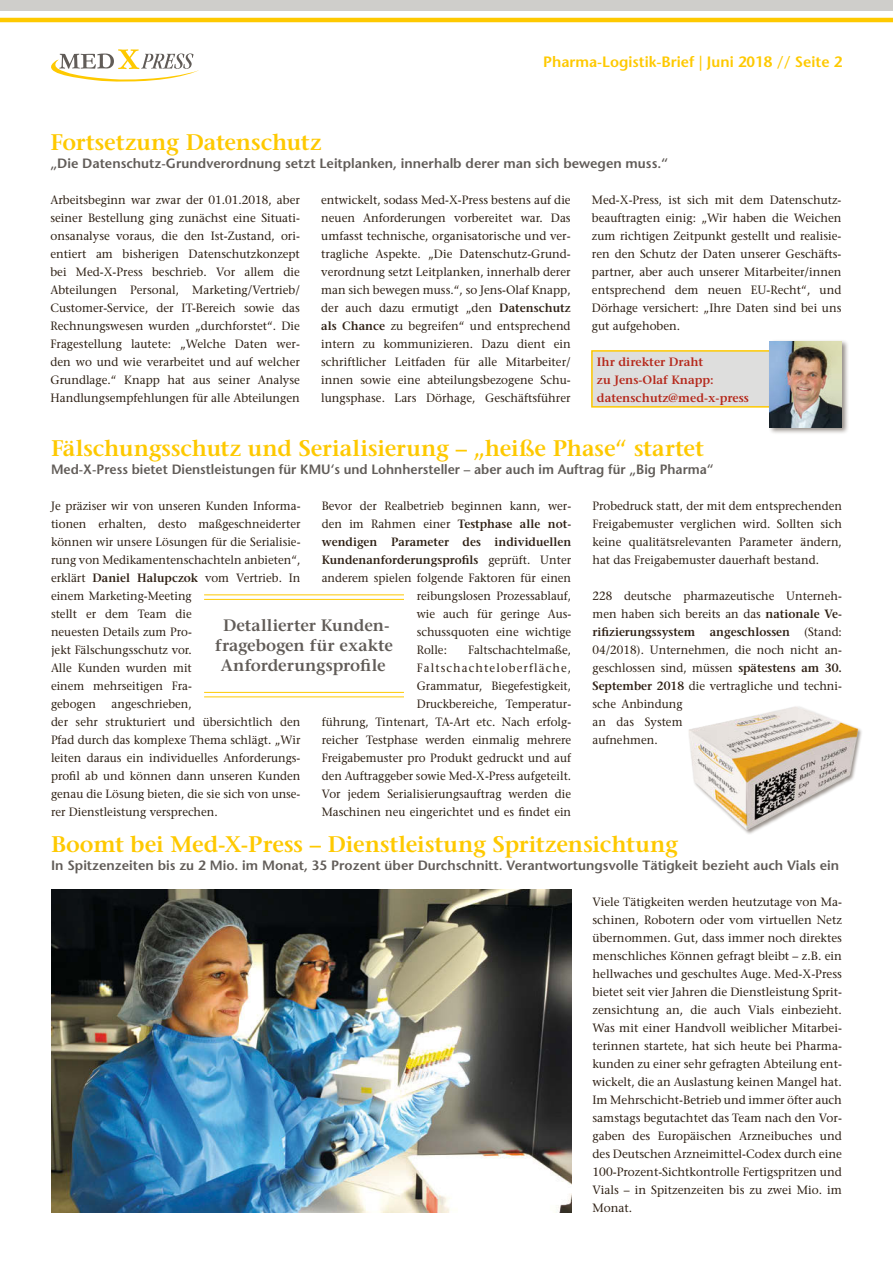
<style>
.page{position:relative;width:893px;height:1263px;background:#fff}
.page>*{position:absolute;margin:0;border:0;box-sizing:border-box;transform-origin:0 0}
._02_Head{font:600 22.5px "Stone Serif";letter-spacing:-.005em;color:#fec900}
._02_Head-2{font:600 16.5px/19.8px "Stone Serif";color:#615c58;text-align:center}
.t1{font:600 15px "Stone Sans";color:#fec900}
._02_01_Subhead{font:600 13.5px "Stone Sans";color:#615c58}
.Lauf_Serifenschrift{font:12px/18px "Stone Serif";color:#2e2014;text-align:justify}
.Lauf_Serifenschrift-2{font:12px/18px "Stone Serif";color:#2e2014;scale:.96 1}
.Lauf_Serifenschrift-3{font:600 12px "Stone Serif";color:#2e2014;scale:.96 1}
.Hinweis-Tel{font:600 12px/18px "Stone Serif";color:#b5281b}
.s1{font-weight:600}
.s2{font-weight:400}
</style>
<div class="page">
<hr style="left:0;top:18px;width:893px;height:4px;background:#fec900">
<div style="left:0;top:0;width:893px;height:10px;background:#cfcecb"></div>
<svg style="left:51px;top:49px;width:148px;height:33px"></svg>
<img style="left:51px;top:889px;width:520px;height:323px">
<hr style="left:204px;top:595px;width:200px;height:1px;background:#fec900">
<hr style="left:204px;top:599px;width:200px;height:1px;background:#fec900">
<hr style="left:204px;top:692px;width:200px;height:1px;background:#fec900">
<hr style="left:204px;top:697px;width:200px;height:1px;background:#fec900">
<img style="left:688px;top:706px;width:174px;height:128px">
<div style="left:592px;top:351px;width:225px;height:56px;background:#dededd"></div>
<div style="left:591px;top:350px;width:227px;height:58px;border:2px solid #fec900"></div>
<div style="left:768px;top:339px;width:81px;height:96px;background:#2e2014;opacity:.5"></div>
<img style="left:770px;top:341px;width:71px;height:86px">
<p class="t1" style="left:543px;top:53px;width:301px">Pharma-Logistik-Brief | Juni 2018 // Seite 2</p>
<p class="_02_Head" style="left:50px;top:129px;width:273px">Fortsetzung Datenschutz</p>
<p class="_02_01_Subhead" style="left:50px;top:155px;width:619px">„Die Datenschutz-Grundverordnung setzt Leitplanken, innerhalb derer man sich bewegen muss.“</p>
<p class="Lauf_Serifenschrift" style="left:50px;top:191px;width:251px">Arbeitsbeginn war zwar der 01.01.2018, aber seiner Bestellung ging zunächst eine Situati&shy;onsanalyse voraus, die den Ist-Zustand, ori&shy;entiert am bisherigen Datenschutzkonzept bei Med-X-Press beschrieb. Vor allem die Abteilungen Personal, Marketing/Vertrieb/ Customer-Service, der IT-Bereich sowie das Rechnungswesen wurden „durchforstet“. Die Fragestellung lautete: „Welche Daten wer&shy;den wo und wie verarbeitet und auf welcher Grundlage.“ Knapp hat aus seiner Analyse Handlungsempfehlungen für alle Abteilungen</p>
<p class="Lauf_Serifenschrift" style="left:321px;top:191px;width:251px">entwickelt, sodass Med-X-Press bestens auf die neuen Anforderungen vorbereitet war. Das umfasst technische, organisatorische und ver&shy;tragliche Aspekte. „Die Datenschutz-Grund&shy;verordnung setzt Leitplanken, innerhalb derer man sich bewegen muss.“, so Jens-Olaf Knapp, der auch dazu ermutigt „den <span class="s1">Datenschutz als Chance</span> zu begreifen“ und entsprechend intern zu kommunizieren. Dazu dient ein schriftlicher Leitfaden für alle Mitarbeiter/ innen sowie eine abteilungsbezogene Schu&shy;lungsphase. Lars Dörhage, Geschäftsführer</p>
<p class="Lauf_Serifenschrift" style="left:592px;top:191px;width:251px">Med-X-Press, ist sich mit dem Datenschutz&shy;beauftragten einig: „Wir haben die Weichen zum richtigen Zeitpunkt gestellt und realisie&shy;ren den Schutz der Daten unserer Geschäfts&shy;partner, aber auch unserer Mitarbeiter/innen entsprechend dem neuen EU-Recht“, und Dörhage versichert: „Ihre Daten sind bei uns gut aufgehoben.</p>
<p class="Hinweis-Tel" style="left:597px;top:353px;width:153px">Ihr direkter Draht<br>zu Jens-Olaf Knapp: datenschutz@med-x-press</p>
<p class="_02_Head" style="left:51px;top:435px;width:654px">Fälschungsschutz und Serialisierung – „heiße Phase“ startet</p>
<p class="_02_01_Subhead" style="left:51px;top:461px;width:664px">Med-X-Press bietet Dienstleistungen für KMU‘s und Lohnhersteller – aber auch im Auftrag für „Big Pharma“</p>
<p class="Lauf_Serifenschrift-2" style="left:51px;top:497px;width:261px">Je präziser wir von unseren Kunden Informa&shy;tionen erhalten, desto maßgeschneiderter können wir unsere Lösungen für die Serialisie&shy;rung von Medikamentenschachteln anbieten“, erklärt <span class="s1">Daniel Halupczok</span> vom Vertrieb. In einem Marketing-Meeting<br>stellt er dem Team die<br>neuesten Details zum Pro-<br>jekt Fälschungsschutz vor.<br>Alle Kunden wurden mit<br>einem mehrseitigen Fra-<br>gebogen</p>
<p class="Lauf_Serifenschrift-2" style="left:322px;top:497px;width:261px">Bevor der Realbetrieb beginnen kann, wer-</p>
<p class="Lauf_Serifenschrift-3" style="left:322px;top:516px;width:261px"><span class="s2">den im Rahmen einer</span> Testphase alle not-</p>
<p class="Lauf_Serifenschrift-3" style="left:322px;top:534px;width:261px">wendigen Parameter des individuellen</p>
<p class="Lauf_Serifenschrift-3" style="left:322px;top:552px;width:261px">Kundenanforderungsprofils <span class="s2">geprüft. Unter</span></p>
<p class="Lauf_Serifenschrift-2" style="left:322px;top:569px;width:261px">anderem spielen folgende Faktoren für einen</p>
<p class="Lauf_Serifenschrift-2" style="left:417px;top:587px;width:162px">reibungslosen Prozessablauf,</p>
<p class="Lauf_Serifenschrift-2" style="left:417px;top:605px;width:162px">wie auch für geringe Aus-</p>
<p class="Lauf_Serifenschrift-2" style="left:417px;top:623px;width:162px">schussquoten eine wichtige</p>
<p class="Lauf_Serifenschrift-2" style="left:417px;top:641px;width:33px">Rolle:</p>
<p class="Lauf_Serifenschrift-2" style="left:592px;top:497px;width:261px;text-align:justify">Probedruck statt, der mit dem entsprechenden Freigabemuster verglichen wird. Sollten sich keine qualitätsrelevanten Parameter ändern, hat das Freigabemuster dauerhaft bestand.</p>
<p class="Lauf_Serifenschrift-2" style="left:592px;top:587px;width:261px">228 deutsche pharmazeutische Unterneh&shy;men haben sich bereits an das <span class="s1">nationale Ve&shy;rifizierungssystem angeschlossen</span> (Stand:<br>04/2018). Unternehmen, die noch nicht an&shy;geschlossen sind, müssen <span class="s1">spätestens am 30.<br>September 2018</span> die vertragliche und techni&shy;sche Anbindung<br>an das System<br>aufnehmen.</p>
<p class="_02_Head-2" style="left:215px;top:615px;width:179px">Detallierter Kunden&shy;fragebogen für exakte<br>Anforderungsprofile</p>
<p class="Lauf_Serifenschrift-2" style="left:322px;top:641px;width:261px;text-align:right">Faltschachtelmaße, Faltschachteloberfläche,<br>Grammatur, Biegefestigkeit,<br>Druckbereiche, Temperatur-<br>führung, Tintenart, TA-Art etc. Nach erfolg&shy;reicher Testphase werden einmalig mehrere Freigabemuster pro Produkt gedruckt und auf den Auftraggeber sowie Med-X-Press aufgeteilt.<br>Vor jedem Serialisierungsauftrag werden die Maschinen neu eingerichtet und es findet ein</p>
<p class="Lauf_Serifenschrift-2" style="left:51px;top:695px;width:261px;text-indent:61px">angeschrieben,<br>der sehr strukturiert und übersichtlich den Pfad durch das komplexe Thema schlägt. „Wir leiten daraus ein individuelles Anforderungs&shy;profil ab und können dann unseren Kunden genau die Lösung bieten, die sie sich von unse&shy;rer Dienstleistung versprechen.</p>
<p class="_02_Head" style="left:51px;top:831px;width:628px">Boomt bei Med-X-Press – Dienstleistung Spritzensichtung</p>
<p class="_02_01_Subhead" style="left:51px;top:857px;width:790px">In Spitzenzeiten bis zu 2 Mio. im Monat, 35 Prozent über Durchschnitt. Verantwortungsvolle Tätigkeit bezieht auch Vials ein</p>
<p class="Lauf_Serifenschrift" style="left:592px;top:893px;width:251px">Viele Tätigkeiten werden heutzutage von Ma&shy;schinen, Robotern oder vom virtuellen Netz übernommen. Gut, dass immer noch direktes menschliches Können gefragt bleibt – z.B. ein hellwaches und geschultes Auge. Med-X-Press bietet seit vier Jahren die Dienstleistung Sprit&shy;zensichtung an, die auch Vials einbezieht.<br>Was mit einer Handvoll weiblicher Mitarbei&shy;terinnen startete, hat sich heute bei Pharma&shy;kunden zu einer sehr gefragten Abteilung ent&shy;wickelt, die an Auslastung keinen Mangel hat.<br>Im Mehrschicht-Betrieb und immer öfter auch samstags begutachtet das Team nach den Vor&shy;gaben des Europäischen Arzneibuches und des Deutschen Arzneimittel-Codex durch eine 100-Prozent-Sichtkontrolle Fertigspritzen und Vials – in Spitzenzeiten bis zu zwei Mio. im Monat.</p>
</div>
